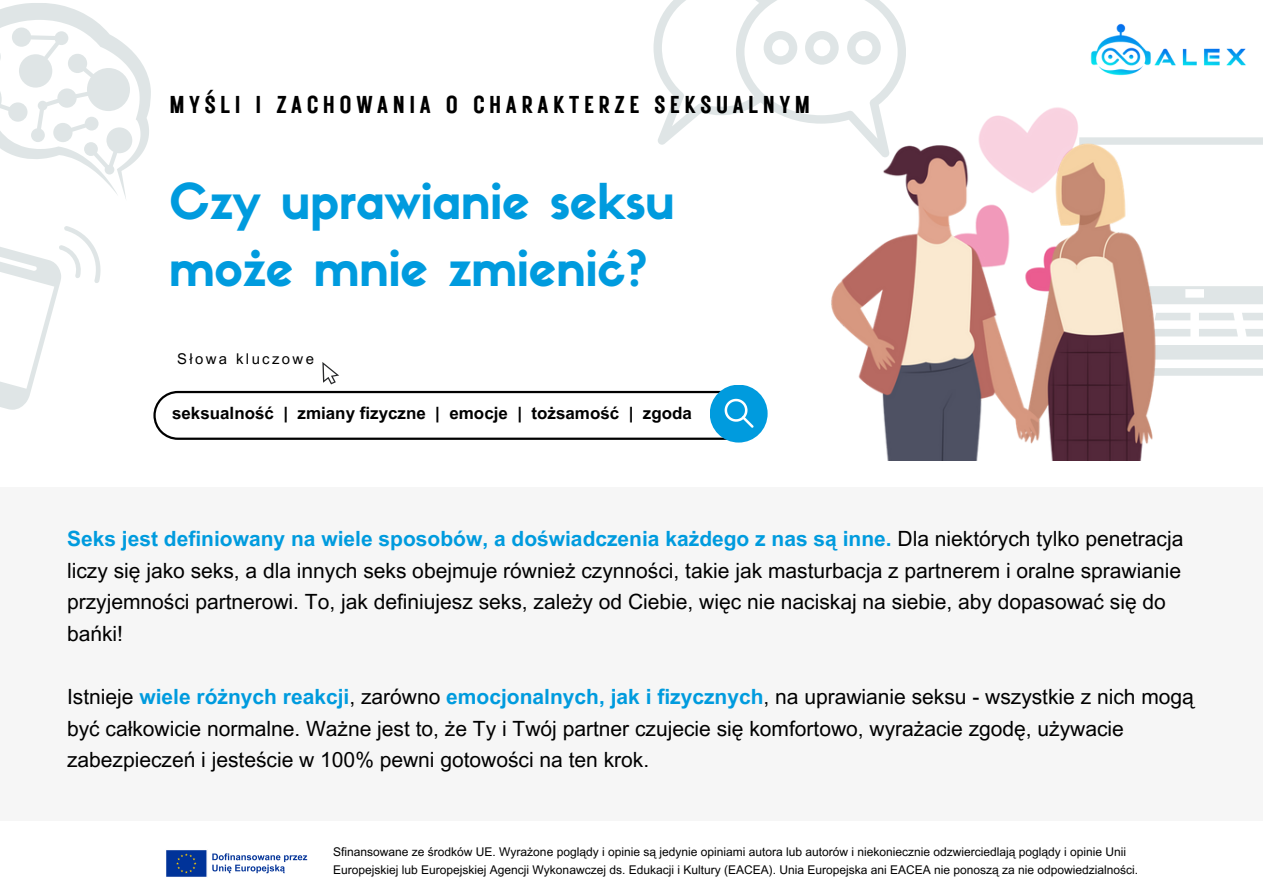
<style>
.page{position:relative;width:1263px;height:894px;background:#fff}
.page>*{position:absolute;margin:0;border:0;box-sizing:border-box;transform-origin:0 0}
.t1{font:48.45px/67.5px "Sifonn Basic";color:#009bde}
.t2{font:24.45px "Rustic Printed";letter-spacing:.16em;color:#000}
.t3{font:21px/31.5px "Arial MT Pro";color:#000}
.t4{font:700 16.95px "Arial MT Pro";color:#000}
.t5{font:14.85px "Arial MT Pro";letter-spacing:.16em;color:#000}
.t6{font:12px/18px "Arial MT Pro";color:#000}
.s1{font-weight:700;color:#009bde}
</style>
<div class="page">
<svg style="left:1180px;top:368px;width:83px;height:7px"></svg>
<svg style="left:1180px;top:313px;width:83px;height:46px"></svg>
<svg style="left:1180px;top:286px;width:83px;height:18px"></svg>
<svg style="left:0;top:3px;width:151px;height:196px"></svg>
<svg style="left:0;top:226px;width:101px;height:183px"></svg>
<div style="left:0;top:487px;width:1263px;height:333px;background:#f6f6f6"></div>
<svg style="left:653px;top:0;width:252px;height:145px"></svg>
<img style="left:1090px;top:23px;width:173px;height:122px">
<svg style="left:322px;top:362px;width:17px;height:22px"></svg>
<div style="left:710px;top:384px;width:58px;height:58px;background:#009bde;border-radius:50%"></div>
<svg style="left:153px;top:391px;width:601px;height:49px"></svg>
<img style="left:821px;top:101px;width:359px;height:359px">
<img style="left:166px;top:850px;width:142px;height:27px">
<h2 class="t2" style="left:169px;top:88px;width:643px">MYŚLI I ZACHOWANIA O CHARAKTERZE SEKSUALNYM</h2>
<p class="t1" style="left:169px;top:172px;width:507px">Czy uprawianie seksu może mnie zmienić?</p>
<p class="t5" style="left:177px;top:353px;width:138px">Słowa kluczowe</p>
<p class="t4" style="left:172px;top:406px;width:521px">seksualność | zmiany fizyczne | emocje | tożsamość | zgoda</p>
<p class="t3" style="left:67px;top:525px;width:1118px"><span class="s1">Seks jest definiowany na wiele sposobów, a doświadczenia każdego z nas są inne.</span> Dla niektórych tylko penetracja liczy się jako seks, a dla innych seks obejmuje również czynności, takie jak masturbacja z partnerem i oralne sprawianie przyjemności partnerowi. To, jak definiujesz seks, zależy od Ciebie, więc nie naciskaj na siebie, aby dopasować się do bańki!</p>
<p class="t3" style="left:67px;top:683px;width:1128px">Istnieje <span class="s1">wiele różnych reakcji</span>, zarówno <span class="s1">emocjonalnych, jak i fizycznych</span>, na uprawianie seksu - wszystkie z nich mogą być całkowicie normalne. Ważne jest to, że Ty i Twój partner czujecie się komfortowo, wyrażacie zgodę, używacie zabezpieczeń i jesteście w 100% pewni gotowości na ten krok.</p>
<p class="t6" style="left:333px;top:844px;width:806px">Sfinansowane ze środków UE. Wyrażone poglądy i opinie są jedynie opiniami autora lub autorów i niekoniecznie odzwierciedlają poglądy i opinie Unii<br>Europejskiej lub Europejskiej Agencji Wykonawczej ds. Edukacji i Kultury (EACEA). Unia Europejska ani EACEA nie ponoszą za nie odpowiedzialności.</p>
</div>
